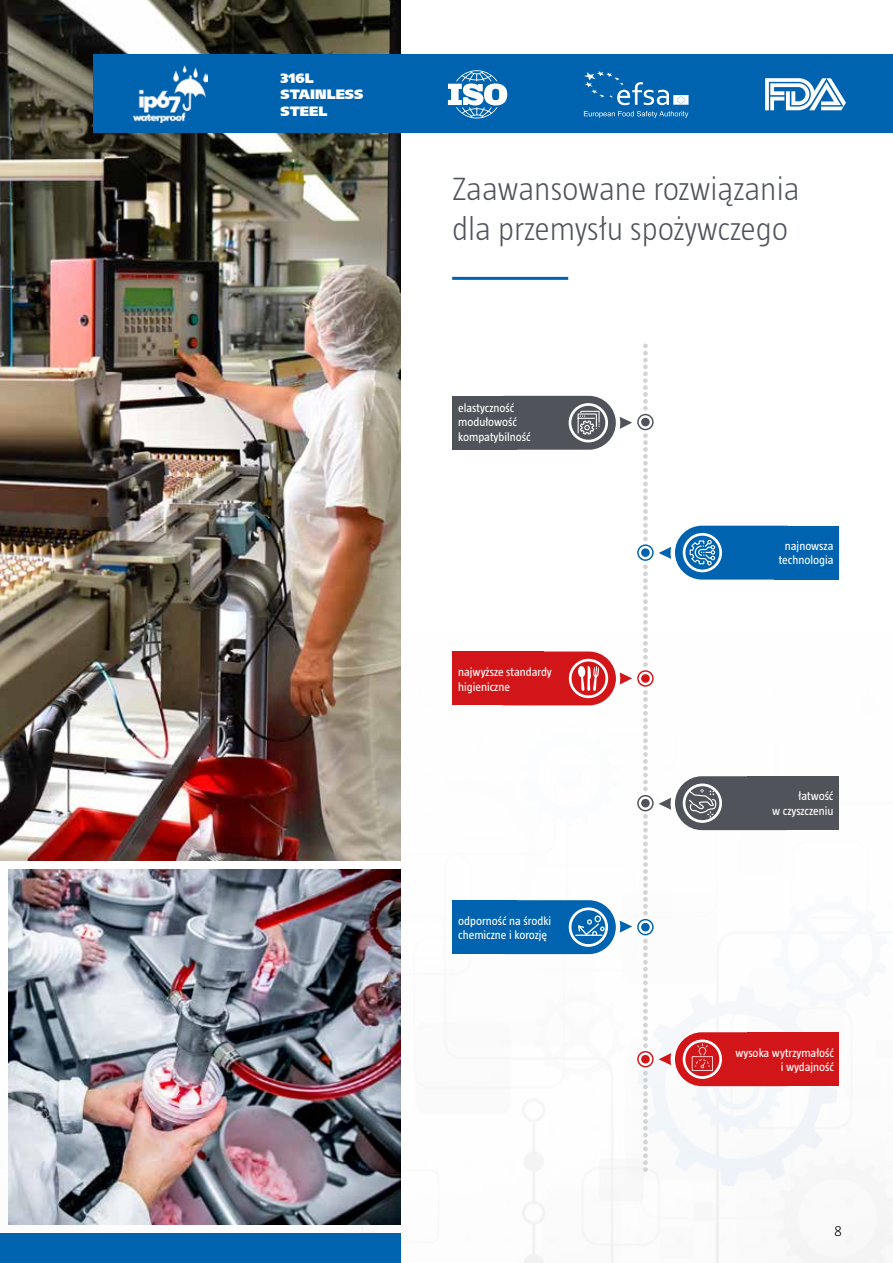
<style>
.page{position:relative;width:893px;height:1263px;background:#fff}
.page>*{position:absolute;margin:0;border:0;box-sizing:border-box;transform-origin:0 0}
.t1{font:300 33px/39.6px "Taz";color:#50535a}
.t2{font:300 15px "Taz";color:#000}
.t3{font:900 13.5px/16.2px "Frutiger CE";color:#fff}
.t4{font:12px/14.4px "Taz";color:#fff}
</style>
<div class="page">
<img style="left:0;top:504px;width:893px;height:759px">
<img style="left:1px;top:0;width:399px;height:861px">
<div style="left:94px;top:54px;width:799px;height:79px;background:#0063af"></div>
<img style="left:9px;top:869px;width:391px;height:356px">
<div style="left:675px;top:1032px;width:137px;height:54px;background:#d11518;border-radius:27px"></div>
<div style="left:747px;top:1032px;width:92px;height:54px;background:#d11518"></div>
<div style="left:479px;top:900px;width:137px;height:54px;background:#0063af;border-radius:27px"></div>
<div style="left:452px;top:900px;width:64px;height:54px;background:#0063af"></div>
<div style="left:675px;top:776px;width:137px;height:54px;background:#50535a;border-radius:27px"></div>
<div style="left:747px;top:776px;width:92px;height:54px;background:#50535a"></div>
<div style="left:479px;top:651px;width:137px;height:54px;background:#d11518;border-radius:27px"></div>
<div style="left:452px;top:651px;width:91px;height:54px;background:#d11518"></div>
<div style="left:675px;top:526px;width:137px;height:54px;background:#0063af;border-radius:27px"></div>
<div style="left:774px;top:526px;width:65px;height:54px;background:#0063af"></div>
<div style="left:479px;top:396px;width:137px;height:54px;background:#50535a;border-radius:27px"></div>
<div style="left:452px;top:396px;width:64px;height:54px;background:#50535a"></div>
<svg style="left:620px;top:343px;width:51px;height:829px"></svg>
<svg style="left:683px;top:533px;width:39px;height:39px"></svg>
<svg style="left:569px;top:403px;width:39px;height:39px"></svg>
<svg style="left:569px;top:907px;width:39px;height:40px"></svg>
<svg style="left:569px;top:659px;width:39px;height:39px"></svg>
<svg style="left:683px;top:1039px;width:39px;height:40px"></svg>
<svg style="left:683px;top:759px;width:39px;height:64px"></svg>
<hr style="left:452px;top:277px;width:116px;height:3px;background:#0063af">
<img style="left:133px;top:66px;width:74px;height:57px">
<svg style="left:448px;top:70px;width:59px;height:49px"></svg>
<svg style="left:584px;top:111px;width:104px;height:7px"></svg>
<svg style="left:584px;top:71px;width:105px;height:34px"></svg>
<svg style="left:765px;top:78px;width:81px;height:32px"></svg>
<div style="left:0;top:1233px;width:400px;height:30px;background:#0063af"></div>
<p class="t3" style="left:280px;top:70px;width:84px">316L<br>STAINLESS<br>STEEL</p>
<h1 class="t1" style="left:452px;top:169px;width:349px">Zaawansowane rozwiązania dla przemysłu spożywczego</h1>
<p class="t4" style="left:458px;top:401px;width:74px">elastyczność modułowość kompatybilność</p>
<p class="t4" style="left:458px;top:665px;width:95px">najwyższe standardy higieniczne</p>
<p class="t4" style="left:458px;top:913px;width:94px">odporność na środki chemiczne i korozję</p>
<p class="t4" style="left:779px;top:538px;width:56px;text-align:center">najnowsza technologia</p>
<p class="t4" style="left:772px;top:789px;width:63px;text-align:right">łatwość<br>w czyszczeniu</p>
<p class="t4" style="left:735px;top:1045px;width:100px;text-align:right">wysoka wytrzymałość i wydajność</p>
<p class="t2" style="left:834px;top:1222px;width:9px">8</p>
</div>
